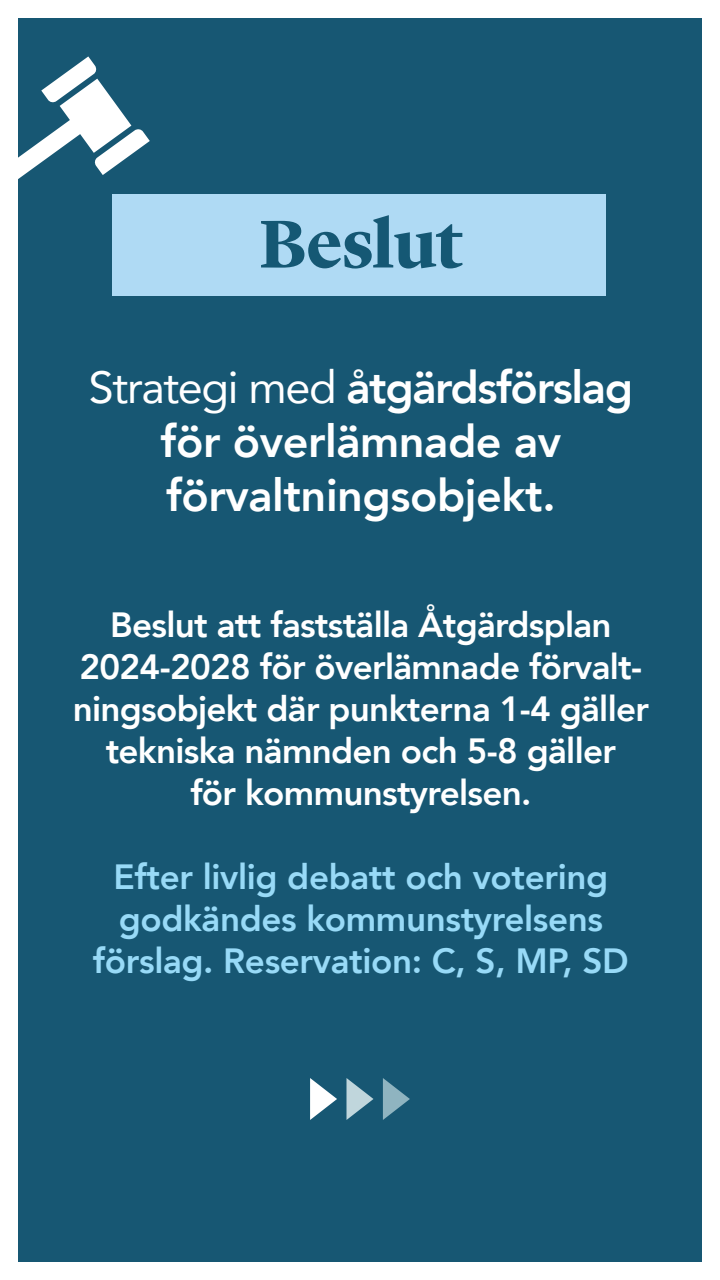
<style>
.page{position:relative;width:720px;height:1280px;background:#fff}
.page>*{position:absolute;margin:0;border:0;box-sizing:border-box;transform-origin:0 0}
.t1{font:700 70px "Lyon Display";letter-spacing:-.015em;color:#155874}
.t2{font:800 45px/54px "Avenir";letter-spacing:-.01em;color:#fff;text-align:center}
.t3{font:800 35px/42px "Avenir";letter-spacing:-.02em;color:#fff;text-align:center}
.t4{font:800 35px/42px "Avenir";letter-spacing:-.01em;color:#98daf7;text-align:center}
.s1{font-weight:400}
</style>
<div class="page">
<div style="left:18px;top:18px;width:684px;height:1244px;background:#175773"></div>
<svg style="left:18px;top:56px;width:132px;height:123px"></svg>
<div style="left:112px;top:195px;width:494px;height:101px;background:#afdaf4"></div>
<svg style="left:347px;top:1078px;width:27px;height:42px"></svg>
<svg style="left:310px;top:1078px;width:27px;height:42px"></svg>
<svg style="left:383px;top:1078px;width:27px;height:42px"></svg>
<h1 class="t1" style="left:259px;top:191px;width:205px">Beslut</h1>
<p class="t2" style="left:89px;top:361px;width:546px"><span class="s1">Strategi med</span> åtgärdsförslag för överlämnade av förvaltningsobjekt.</p>
<p class="t3" style="left:73px;top:604px;width:578px">Beslut att fastställa Åtgärdsplan<br>2024-2028 för överlämnade förvalt&shy;ningsobjekt där punkterna 1-4 gäller tekniska nämnden och 5-8 gäller<br>för kommunstyrelsen.</p>
<p class="t4" style="left:93px;top:856px;width:537px">Efter livlig debatt och votering godkändes kommunstyrelsens förslag. Reservation: C, S, MP, SD</p>
</div>
